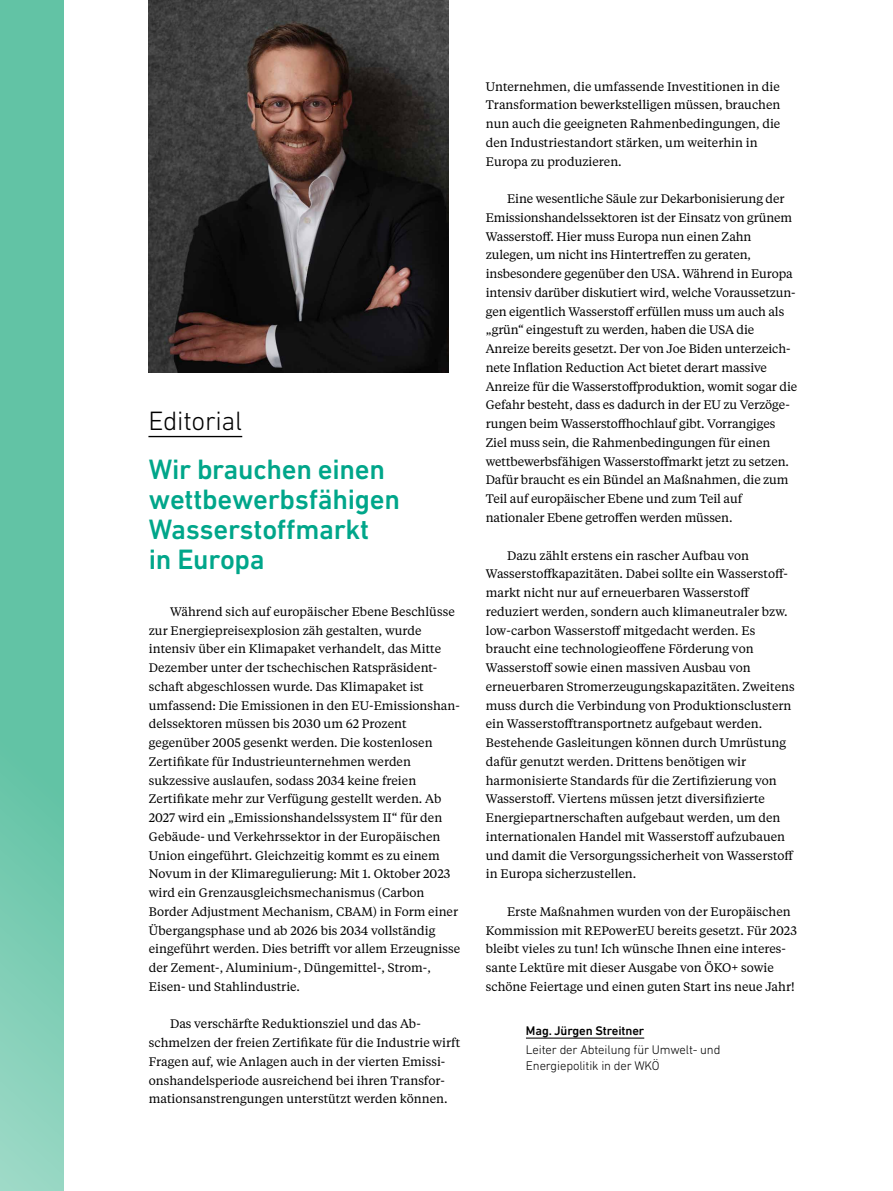
<style>
.page{position:relative;width:893px;height:1191px;background:#fff}
.page>*{position:absolute;margin:0;border:0;box-sizing:border-box;transform-origin:0 0}
.t1{font:500 28.5px/30px "DIN Next LT Pro";letter-spacing:-.01em;color:#00a68a}
.t2{font:300 27px "DIN Next LT Pro";letter-spacing:-.01em;color:#000}
.t3{font:300 12.75px/15.8px "DIN Next LT Pro";letter-spacing:-.01em;color:#000}
.t4{font:500 12.75px "DIN Next LT Pro";letter-spacing:-.01em;color:#000}
.t5{font:12.3px/18.8px "Tiempos Text";color:#000}
</style>
<div class="page">
<svg style="left:0;top:0;width:64px;height:1191px;background:#6cc6aa"></svg>
<hr style="left:148px;top:436px;width:94px;height:1px;background:#000">
<hr style="left:526px;top:1037px;width:118px;height:1px;background:#000">
<img style="left:149px;top:0;width:299px;height:372px">
<h2 class="t2" style="left:148px;top:405px;width:95px">Editorial</h2>
<h1 class="t1" style="left:149px;top:454px;width:253px">Wir brauchen einen wettbewerbsfähigen<br>Wasserstoffmarkt<br>in Europa</h1>
<p class="t5" style="left:149px;top:601px;width:313px;text-indent:21px">Während sich auf europäischer Ebene Beschlüsse zur Energiepreisexplosion zäh gestalten, wurde intensiv über ein Klimapaket verhandelt, das Mitte Dezember unter der tschechischen Ratspräsident&shy;schaft abgeschlossen wurde. Das Klimapaket ist umfassend: Die Emissionen in den EU-Emissionshan&shy;delssektoren müssen bis 2030 um 62 Prozent gegenüber 2005 gesenkt werden. Die kostenlosen Zertifikate für Industrieunternehmen werden sukzessive auslaufen, sodass 2034 keine freien Zertifikate mehr zur Verfügung gestellt werden. Ab 2027 wird ein „Emissionshandelssystem II“ für den Gebäude- und Verkehrssektor in der Europäischen Union eingeführt. Gleichzeitig kommt es zu einem Novum in der Klimaregulierung: Mit 1. Oktober 2023 wird ein Grenzausgleichsmechanismus (Carbon Border Adjustment Mechanism, CBAM) in Form einer Übergangsphase und ab 2026 bis 2034 vollständig eingeführt werden. Dies betrifft vor allem Erzeugnisse der Zement-, Aluminium-, Düngemittel-, Strom-, Eisen- und Stahlindustrie.</p>
<p class="t5" style="left:149px;top:1014px;width:313px;text-indent:21px">Das verschärfte Reduktionsziel und das Ab&shy;schmelzen der freien Zertifikate für die Industrie wirft Fragen auf, wie Anlagen auch in der vierten Emissi&shy;onshandelsperiode ausreichend bei ihren Transfor&shy;mationsanstrengungen unterstützt werden können.</p>
<p class="t5" style="left:486px;top:76px;width:296px">Unternehmen, die umfassende Investitionen in die Transformation bewerkstelligen müssen, brauchen nun auch die geeigneten Rahmenbedingungen, die den Industriestandort stärken, um weiterhin in Europa zu produzieren.</p>
<p class="t5" style="left:486px;top:189px;width:313px;text-indent:21px">Eine wesentliche Säule zur Dekarbonisierung der Emissionshandelssektoren ist der Einsatz von grünem Wasserstoff. Hier muss Europa nun einen Zahn zulegen, um nicht ins Hintertreffen zu geraten, insbesondere gegenüber den USA. Während in Europa intensiv darüber diskutiert wird, welche Voraussetzun&shy;gen eigentlich Wasserstoff erfüllen muss um auch als „grün“ eingestuft zu werden, haben die USA die Anreize bereits gesetzt. Der von Joe Biden unterzeich&shy;nete Inflation Reduction Act bietet derart massive Anreize für die Wasserstoffproduktion, womit sogar die Gefahr besteht, dass es dadurch in der EU zu Verzöge&shy;rungen beim Wasserstoffhochlauf gibt. Vorrangiges Ziel muss sein, die Rahmenbedingungen für einen wettbewerbsfähigen Wasserstoffmarkt jetzt zu setzen.<br>Dafür braucht es ein Bündel an Maßnahmen, die zum Teil auf europäischer Ebene und zum Teil auf nationaler Ebene getroffen werden müssen.</p>
<p class="t5" style="left:486px;top:545px;width:310px;text-indent:21px">Dazu zählt erstens ein rascher Aufbau von Wasserstoffkapazitäten. Dabei sollte ein Wasserstoff&shy;markt nicht nur auf erneuerbaren Wasserstoff reduziert werden, sondern auch klimaneutraler bzw. low-carbon Wasserstoff mitgedacht werden. Es braucht eine technologieoffene Förderung von Wasserstoff sowie einen massiven Ausbau von erneuerbaren Stromerzeugungskapazitäten. Zweitens muss durch die Verbindung von Produktionsclustern ein Wasserstofftransportnetz aufgebaut werden.<br>Bestehende Gasleitungen können durch Umrüstung dafür genutzt werden. Drittens benötigen wir harmonisierte Standards für die Zertifizierung von Wasserstoff. Viertens müssen jetzt diversifizierte Energiepartnerschaften aufgebaut werden, um den internationalen Handel mit Wasserstoff aufzubauen und damit die Versorgungssicherheit von Wasserstoff in Europa sicherzustellen.</p>
<p class="t5" style="left:486px;top:901px;width:312px;text-indent:21px">Erste Maßnahmen wurden von der Europäischen Kommission mit REPowerEU bereits gesetzt. Für 2023 bleibt vieles zu tun! Ich wünsche Ihnen eine interes&shy;sante Lektüre mit dieser Ausgabe von ÖKO+ sowie schöne Feiertage und einen guten Start ins neue Jahr!</p>
<p class="t4" style="left:526px;top:1023px;width:120px">Mag. Jürgen Streitner</p>
<p class="t3" style="left:526px;top:1041px;width:196px">Leiter der Abteilung für Umwelt- und<br>Energiepolitik in der WKÖ</p>
</div>
